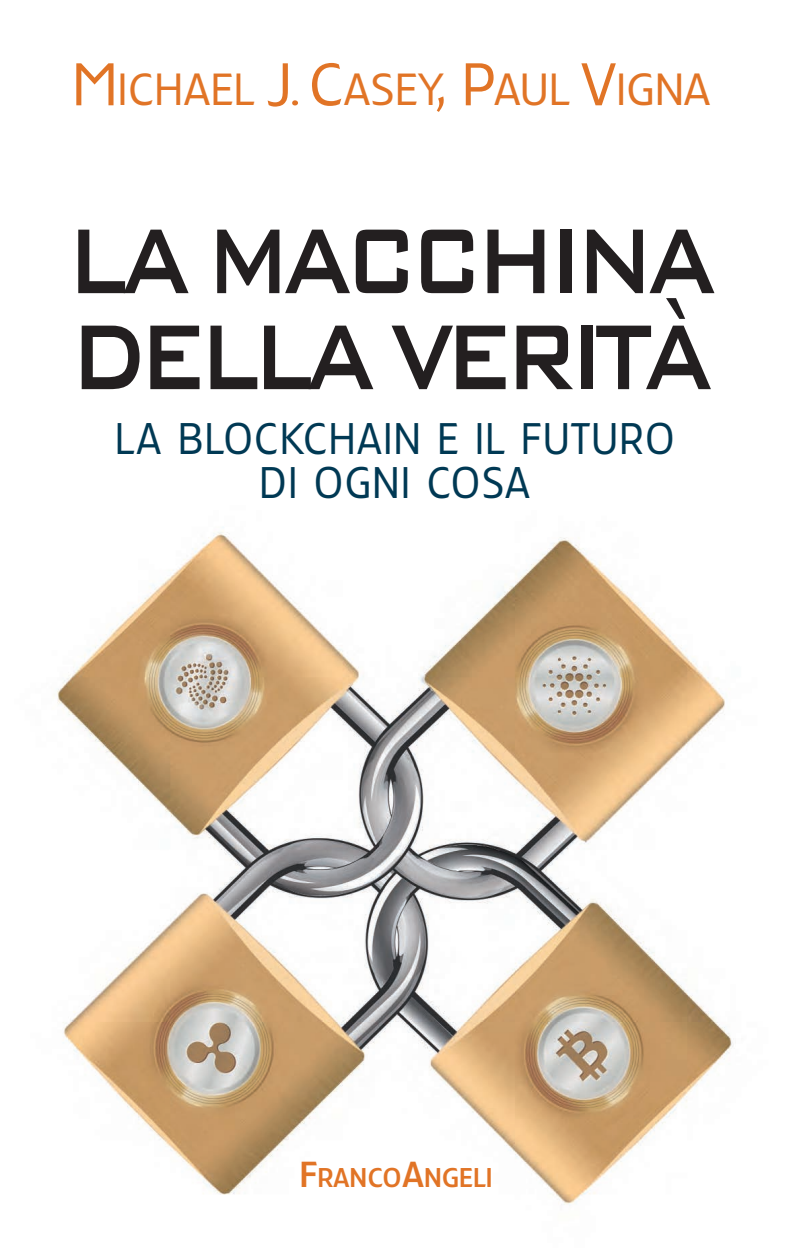
<style>
.page{position:relative;width:794px;height:1248px;background:#fff}
.page>*{position:absolute;margin:0;border:0;box-sizing:border-box;transform-origin:0 0}
.t1{font:500 123px/96px "Bank Gothic BT";letter-spacing:-.105em;color:#231f20;scale:.75 1}
.t2{font:42.8px "TF Forever";color:#e17426;scale:1.05 1}
.t3{font:42px/44px "TF Forever";letter-spacing:.025em;color:#003954;text-align:center}
.t4{font:500 25.6px "TF Forever";letter-spacing:.005em;color:#e17426;scale:1.05 1}
.s1{font-size:57px}
.s2{font-size:34.2px}
</style>
<div class="page">
<img style="left:57px;top:527px;width:676px;height:678px">
<p class="t2" style="left:72px;top:74px;width:609px"><span class="s1">M</span>ICHAEL <span class="s1">J. C</span>ASEY<span class="s1">, P</span>AUL <span class="s1">V</span>IGNA</p>
<h1 class="t1" style="left:66px;top:203px;width:870px">LA MACCHINA<br>DELLA VERITÀ</h1>
<p class="t3" style="left:115px;top:420px;width:561px">LA BLOCKCHAIN E IL FUTURO<br>DI OGNI COSA</p>
<p class="t4" style="left:299px;top:1162px;width:185px"><span class="s2">F</span>RANCO<span class="s2">A</span>NGELI</p>
</div>
